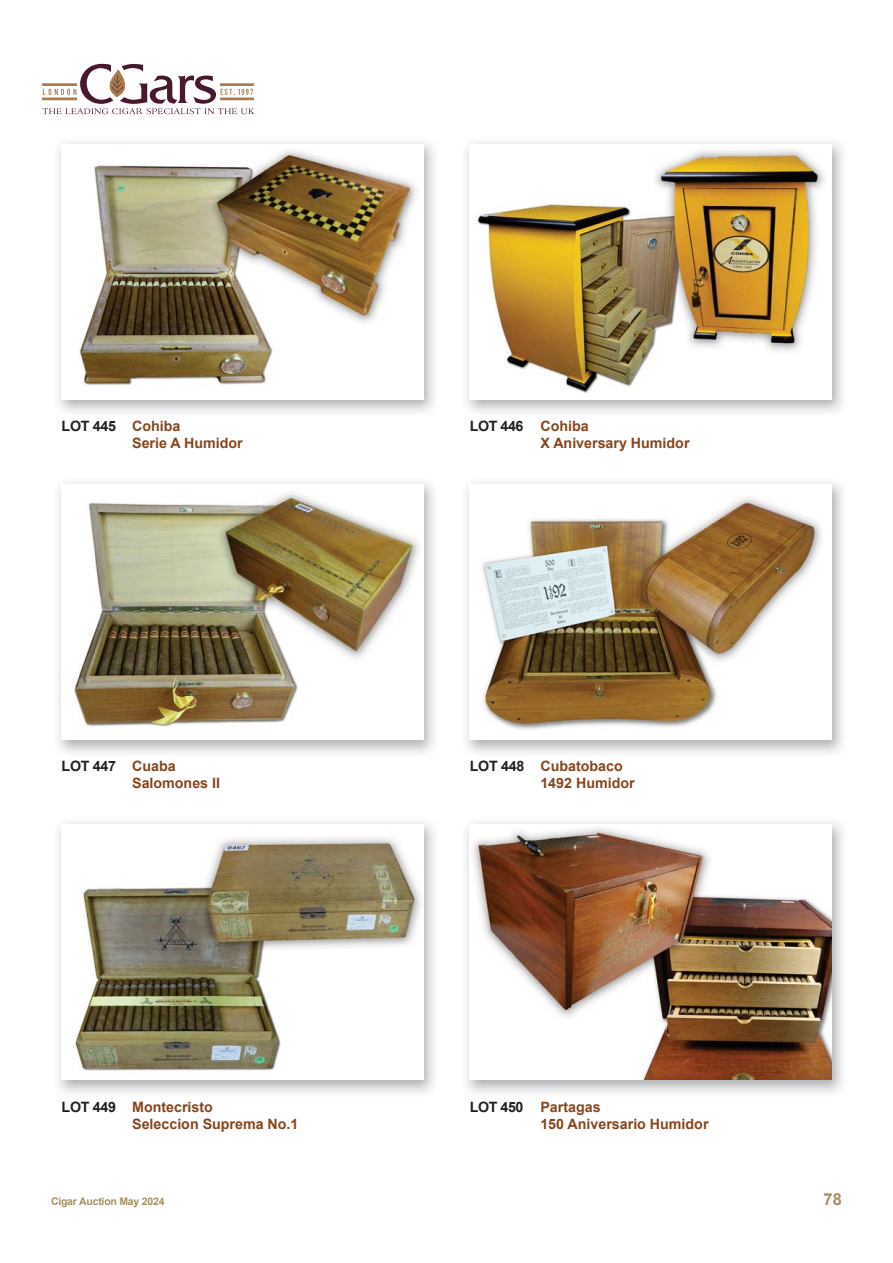
<style>
.page{position:relative;width:893px;height:1263px;background:#fff}
.page>*{position:absolute;margin:0;border:0;box-sizing:border-box;transform-origin:0 0}
.t1{font:700 16.5px "Arial";color:#a39161}
.t2{font:700 14.25px/17.1px "Arial";color:#86461e}
.t3{font:700 14.25px "Arial";letter-spacing:-.02em;color:#231f20}
.t4{font:700 10.5px "Arial";letter-spacing:-.02em;color:#a39161}
</style>
<div class="page">
<svg style="left:42px;top:63px;width:212px;height:51px"></svg>
<img style="left:73px;top:148px;width:347px;height:239px">
<img style="left:72px;top:491px;width:349px;height:236px">
<img style="left:72px;top:835px;width:351px;height:242px">
<img style="left:475px;top:148px;width:352px;height:248px">
<img style="left:480px;top:496px;width:344px;height:235px">
<img style="left:466px;top:822px;width:377px;height:271px">
<img style="left:470px;top:825px;width:361px;height:255px">
<p class="t3" style="left:62px;top:418px;width:56px">LOT 445</p>
<p class="t2" style="left:132px;top:418px;width:112px">Cohiba<br>Serie A Humidor</p>
<p class="t3" style="left:470px;top:418px;width:55px">LOT 446</p>
<p class="t2" style="left:540px;top:418px;width:151px">Cohiba<br>X Aniversary Humidor</p>
<p class="t3" style="left:62px;top:758px;width:56px">LOT 447</p>
<p class="t2" style="left:132px;top:758px;width:89px">Cuaba<br>Salomones II</p>
<p class="t3" style="left:470px;top:758px;width:56px">LOT 448</p>
<p class="t2" style="left:540px;top:758px;width:96px">Cubatobaco<br>1492 Humidor</p>
<p class="t3" style="left:62px;top:1098px;width:56px">LOT 449</p>
<p class="t2" style="left:132px;top:1098px;width:168px">Montecristo<br>Seleccion Suprema No.1</p>
<p class="t3" style="left:470px;top:1098px;width:55px">LOT 450</p>
<p class="t2" style="left:540px;top:1098px;width:170px">Partagas<br>150 Aniversario Humidor</p>
<p class="t4" style="left:51px;top:1195px;width:115px">Cigar Auction May 2024</p>
<p class="t1" style="left:824px;top:1190px;width:20px">78</p>
</div>
